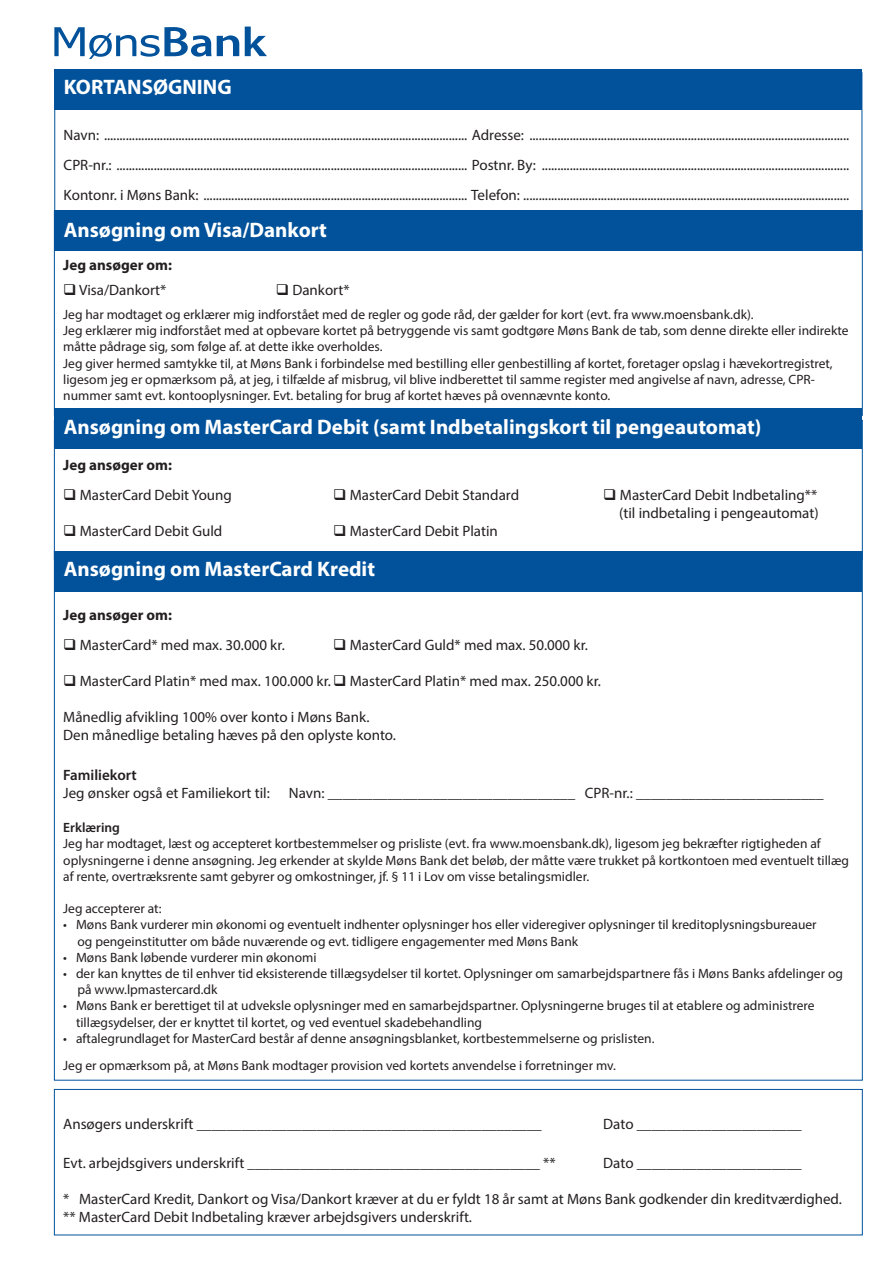
<style>
.page{position:relative;width:893px;height:1263px;background:#fff}
.page>*{position:absolute;margin:0;border:0;box-sizing:border-box;transform-origin:0 0}
.Overskrift{font:700 21px "Myriad Pro";color:#fff}
.Teksten{font:700 21px "Myriad Pro";color:#fff}
.Teksten-2{font:15px/30px "Myriad Pro";color:#231f20;text-align:justify}
.Grundlæggende_afsni{font:15px/18px "Myriad Pro";color:#231f20}
.Overskrift-2{font:15px/18px "Myriad Pro";color:#231f20;text-align:right}
.Overskrift-3{font:700 15px "Myriad Pro";color:#231f20}
.Teksten-3{font:700 15px "Myriad Pro";color:#231f20}
.Grundlæggende_afsni-2{font:600 15px "Myriad Pro";color:#231f20}
.Afsnitsformat_5{font:13.5px/16.2px "Myriad Pro";color:#231f20}
.Teksten-4{font:13.5px/16.2px "Myriad Pro";color:#231f20}
.s1{font-weight:600}
</style>
<div class="page">
<svg style="left:245px;top:27px;width:22px;height:29px"></svg>
<svg style="left:54px;top:27px;width:185px;height:32px"></svg>
<div style="left:54px;top:1089px;width:809px;height:146px;border:1px solid #01529b"></div>
<div style="left:54px;top:69px;width:808px;height:40px;background:#01529b"></div>
<div style="left:54px;top:210px;width:808px;height:41px;background:#01529b"></div>
<div style="left:54px;top:551px;width:808px;height:41px;background:#01529b"></div>
<div style="left:54px;top:408px;width:808px;height:41px;background:#01529b"></div>
<p class="Overskrift" style="left:64px;top:73px;width:169px">KORTANSØGNING</p>
<p class="Overskrift" style="left:64px;top:77px;width:237px">Ansøgning om Privatkort</p>
<p class="Teksten-2" style="left:64px;top:120px;width:787px">Navn: ..................................................................................................................... Adresse: .......................................................................................................<br>CPR-nr.: ................................................................................................................. Postnr. By: ...................................................................................................<br>Kontonr. i Møns Bank: ..................................................................................... Telefon: .........................................................................................................</p>
<p class="Teksten" style="left:64px;top:216px;width:265px">Ansøgning om Visa/Dankort</p>
<p class="Teksten-3" style="left:63px;top:255px;width:110px">Jeg ansøger om:</p>
<p class="Teksten-2" style="left:63px;top:275px;width:105px">❑ Visa/Dankort*</p>
<p class="Teksten-2" style="left:276px;top:275px;width:75px">❑ Dankort*</p>
<p class="Teksten-4" style="left:63px;top:306px;width:787px">Jeg har modtaget og erklærer mig indforstået med de regler og gode råd, der gælder for kort (evt. fra www.moensbank.dk).<br>Jeg erklærer mig indforstået med at opbevare kortet på betryggende vis samt godtgøre Møns Bank de tab, som denne direkte eller indirekte måtte pådrage sig, som følge af. at dette ikke overholdes.<br>Jeg giver hermed samtykke til, at Møns Bank i forbindelse med bestilling eller genbestilling af kortet, foretager opslag i hævekortregistret, ligesom jeg er opmærksom på, at jeg, i tilfælde af misbrug, vil blive indberettet til samme register med angivelse af navn, adresse, CPR-</p>
<p class="Teksten-4" style="left:63px;top:387px;width:548px">nummer samt evt. kontooplysninger. Evt. betaling for brug af kortet hæves på ovennævnte konto.</p>
<p class="Overskrift" style="left:64px;top:413px;width:699px">Ansøgning om MasterCard Debit (samt Indbetalingskort til pengeautomat)</p>
<p class="Overskrift-3" style="left:63px;top:456px;width:110px">Jeg ansøger om:</p>
<p class="Overskrift-2" style="left:63px;top:486px;width:170px">❑ MasterCard Debit Young</p>
<p class="Overskrift-2" style="left:333px;top:486px;width:187px">❑ MasterCard Debit Standard</p>
<p class="Overskrift-2" style="left:603px;top:486px;width:217px">❑ MasterCard Debit Indbetaling** (til indbetaling i pengeautomat)</p>
<p class="Overskrift-2" style="left:63px;top:522px;width:161px">❑ MasterCard Debit Guld</p>
<p class="Overskrift-2" style="left:333px;top:522px;width:166px">❑ MasterCard Debit Platin</p>
<p class="Overskrift" style="left:63px;top:555px;width:242px">m MasterCard (min. 18 år)</p>
<p class="Overskrift-3" style="left:63px;top:605px;width:110px">Jeg ansøger om:</p>
<p class="Grundlæggende_afsni" style="left:63px;top:636px;width:223px">❑ MasterCard* med max. 30.000 kr.</p>
<p class="Grundlæggende_afsni" style="left:333px;top:636px;width:256px">❑ MasterCard Guld* med max. 50.000 kr.</p>
<p class="Grundlæggende_afsni" style="left:63px;top:672px;width:539px">❑ MasterCard Platin* med max. 100.000 kr.❑ MasterCard Platin* med max. 250.000 kr.</p>
<p class="Grundlæggende_afsni" style="left:63px;top:708px;width:334px">Månedlig afvikling 100% over konto i Møns Bank.<br>Den månedlige betaling hæves på den oplyste konto.</p>
<p class="Grundlæggende_afsni-2" style="left:63px;top:765px;width:75px">Familiekort</p>
<p class="Grundlæggende_afsni" style="left:63px;top:784px;width:208px">Jeg ønsker også et Familiekort til:</p>
<p class="Grundlæggende_afsni" style="left:289px;top:784px;width:536px">Navn: _________________________________ CPR-nr.: _________________________</p>
<p class="Afsnitsformat_5" style="left:63px;top:819px;width:787px"><span class="s1">Erklæring<br></span>Jeg har modtaget, læst og accepteret kortbestemmelser og prisliste (evt. fra www.moensbank.dk), ligesom jeg bekræfter rigtigheden af oplysningerne i denne ansøgning. Jeg erkender at skylde Møns Bank det beløb, der måtte være trukket på kortkontoen med eventuelt tillæg af rente, overtræksrente samt gebyrer og omkostninger, jf. § 11 i Lov om visse betalingsmidler.</p>
<p class="Afsnitsformat_5" style="left:63px;top:900px;width:100px">Jeg accepterer at:</p>
<p class="Afsnitsformat_5" style="left:78px;top:916px;width:741px;text-indent:-14px">• Møns Bank vurderer min økonomi og eventuelt indhenter oplysninger hos eller videregiver oplysninger til kreditoplysningsbureauer og pengeinstitutter om både nuværende og evt. tidligere engagementer med Møns Bank</p>
<p class="Afsnitsformat_5" style="left:63px;top:949px;width:255px">• Møns Bank løbende vurderer min økonomi</p>
<p class="Afsnitsformat_5" style="left:78px;top:965px;width:767px;text-indent:-14px">• der kan knyttes de til enhver tid eksisterende tillægsydelser til kortet. Oplysninger om samarbejdspartnere fås i Møns Banks afdelinger og på www.lpmastercard.dk</p>
<p class="Afsnitsformat_5" style="left:76px;top:997px;width:740px;text-indent:-13px">• Møns Bank er berettiget til at udveksle oplysninger med en samarbejdspartner. Oplysningerne bruges til at etablere og administrere tillægsydelser, der er knyttet til kortet, og ved eventuel skadebehandling</p>
<p class="Afsnitsformat_5" style="left:63px;top:1024px;width:593px;line-height:27px">• aftalegrundlaget for MasterCard består af denne ansøgningsblanket, kortbestemmelserne og prislisten.<br>Jeg er opmærksom på, at Møns Bank modtager provision ved kortets anvendelse i forretninger mv.</p>
<p class="Overskrift" style="left:64px;top:556px;width:313px">Ansøgning om MasterCard Kredit</p>
<p class="Teksten-2" style="left:63px;top:1108px;width:480px">Ansøgers underskrift ______________________________________________</p>
<p class="Teksten-2" style="left:603px;top:1108px;width:200px">Dato ______________________</p>
<p class="Teksten-2" style="left:63px;top:1148px;width:494px">Evt. arbejdsgivers underskrift _______________________________________ **</p>
<p class="Teksten-2" style="left:603px;top:1148px;width:200px">Dato ______________________</p>
<p class="Teksten-2" style="left:63px;top:1184px;width:780px">* MasterCard Kredit, Dankort og Visa/Dankort kræver at du er fyldt 18 år samt at Møns Bank godkender din kreditværdighed.</p>
<p class="Teksten-2" style="left:63px;top:1202px;width:410px">** MasterCard Debit Indbetaling kræver arbejdsgivers underskrift.</p>
</div>
